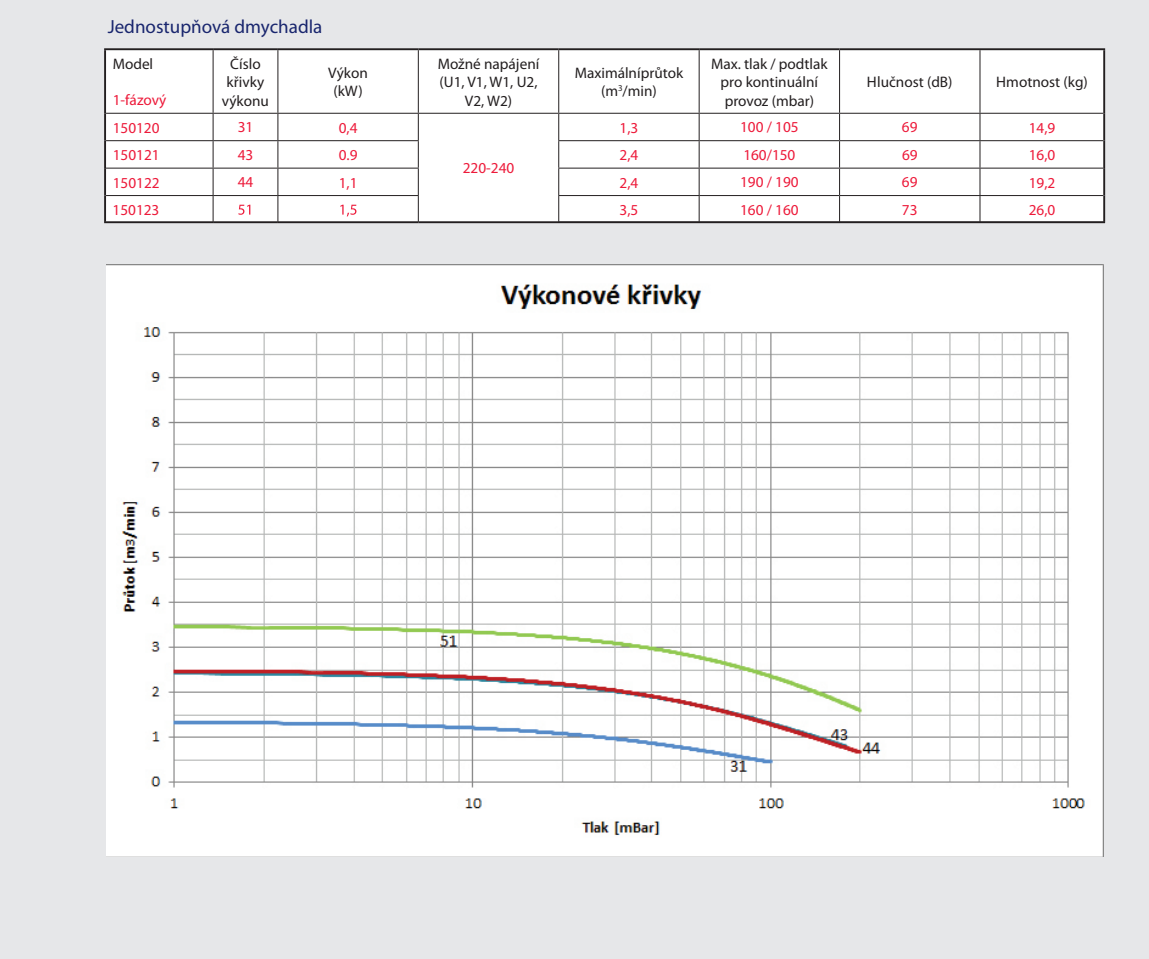
<style>
.page{position:relative;width:1149px;height:959px;background:#fff}
.page>*{position:absolute;margin:0;border:0;box-sizing:border-box;transform-origin:0 0}
.t1{font:19px "Myriad Pro";color:#19266e}
.t2{font:15.2px/18.2px "Myriad Pro";color:#231f20;text-align:center}
.t3{font:15.2px/27.2px "Myriad Pro";color:#ed1a3a}
</style>
<div class="page">
<div style="left:0;top:0;width:1148px;height:958px;background:#e6e7e9"></div>
<div style="left:106px;top:50px;width:996px;height:171px;background:#fff"></div>
<hr style="left:212px;top:50px;width:1px;height:63px;background:#231f20">
<hr style="left:277px;top:50px;width:1px;height:63px;background:#231f20">
<hr style="left:418px;top:50px;width:1px;height:63px;background:#231f20">
<hr style="left:558px;top:50px;width:1px;height:63px;background:#231f20">
<hr style="left:698px;top:50px;width:1px;height:63px;background:#231f20">
<hr style="left:838px;top:50px;width:1px;height:63px;background:#231f20">
<hr style="left:979px;top:50px;width:1px;height:63px;background:#231f20">
<hr style="left:106px;top:113px;width:107px;height:1px;background:#231f20">
<hr style="left:213px;top:113px;width:65px;height:1px;background:#231f20">
<hr style="left:278px;top:113px;width:140px;height:1px;background:#231f20">
<hr style="left:558px;top:113px;width:141px;height:1px;background:#231f20">
<hr style="left:699px;top:113px;width:140px;height:1px;background:#231f20">
<hr style="left:839px;top:113px;width:140px;height:1px;background:#231f20">
<hr style="left:979px;top:113px;width:123px;height:1px;background:#231f20">
<hr style="left:106px;top:140px;width:107px;height:1px;background:#231f20">
<hr style="left:213px;top:140px;width:65px;height:1px;background:#231f20">
<hr style="left:278px;top:140px;width:140px;height:1px;background:#231f20">
<hr style="left:558px;top:140px;width:141px;height:1px;background:#231f20">
<hr style="left:699px;top:140px;width:140px;height:1px;background:#231f20">
<hr style="left:839px;top:140px;width:140px;height:1px;background:#231f20">
<hr style="left:979px;top:140px;width:123px;height:1px;background:#231f20">
<hr style="left:106px;top:168px;width:107px;height:1px;background:#231f20">
<hr style="left:213px;top:168px;width:65px;height:1px;background:#231f20">
<hr style="left:278px;top:168px;width:140px;height:1px;background:#231f20">
<hr style="left:558px;top:168px;width:141px;height:1px;background:#231f20">
<hr style="left:699px;top:168px;width:140px;height:1px;background:#231f20">
<hr style="left:839px;top:168px;width:140px;height:1px;background:#231f20">
<hr style="left:979px;top:168px;width:123px;height:1px;background:#231f20">
<hr style="left:106px;top:195px;width:107px;height:1px;background:#231f20">
<hr style="left:213px;top:195px;width:65px;height:1px;background:#231f20">
<svg style="left:212px;top:114px;width:1px;height:107px"></svg>
<hr style="left:278px;top:195px;width:140px;height:1px;background:#231f20">
<svg style="left:277px;top:114px;width:1px;height:107px"></svg>
<svg style="left:418px;top:114px;width:1px;height:107px"></svg>
<hr style="left:558px;top:195px;width:141px;height:1px;background:#231f20">
<svg style="left:558px;top:114px;width:1px;height:107px"></svg>
<hr style="left:699px;top:195px;width:140px;height:1px;background:#231f20">
<svg style="left:698px;top:114px;width:1px;height:107px"></svg>
<hr style="left:839px;top:195px;width:140px;height:1px;background:#231f20">
<svg style="left:838px;top:114px;width:1px;height:107px"></svg>
<hr style="left:979px;top:195px;width:123px;height:1px;background:#231f20">
<svg style="left:979px;top:114px;width:1px;height:107px"></svg>
<hr style="left:104px;top:221px;width:109px;height:2px;background:#231f20">
<hr style="left:213px;top:221px;width:65px;height:2px;background:#231f20">
<hr style="left:278px;top:221px;width:140px;height:2px;background:#231f20">
<hr style="left:418px;top:221px;width:686px;height:2px;background:#231f20">
<hr style="left:418px;top:113px;width:140px;height:1px;background:#231f20">
<hr style="left:104px;top:48px;width:109px;height:2px;background:#231f20">
<hr style="left:104px;top:50px;width:2px;height:63px;background:#231f20">
<hr style="left:213px;top:48px;width:65px;height:2px;background:#231f20">
<hr style="left:278px;top:48px;width:140px;height:2px;background:#231f20">
<hr style="left:418px;top:48px;width:140px;height:2px;background:#231f20">
<hr style="left:558px;top:48px;width:141px;height:2px;background:#231f20">
<hr style="left:699px;top:48px;width:140px;height:2px;background:#231f20">
<hr style="left:839px;top:48px;width:140px;height:2px;background:#231f20">
<hr style="left:979px;top:48px;width:125px;height:2px;background:#231f20">
<hr style="left:1102px;top:50px;width:2px;height:63px;background:#231f20">
<hr style="left:104px;top:141px;width:2px;height:27px;background:#231f20">
<hr style="left:1102px;top:141px;width:2px;height:27px;background:#231f20">
<hr style="left:104px;top:113px;width:2px;height:28px;background:#231f20">
<hr style="left:1102px;top:113px;width:2px;height:28px;background:#231f20">
<hr style="left:104px;top:168px;width:2px;height:27px;background:#231f20">
<hr style="left:1102px;top:168px;width:2px;height:27px;background:#231f20">
<hr style="left:104px;top:195px;width:2px;height:27px;background:#231f20">
<hr style="left:1102px;top:195px;width:2px;height:27px;background:#231f20">
<svg style="left:238px;top:205px;width:12px;height:10px"></svg>
<svg style="left:340px;top:205px;width:16px;height:11px"></svg>
<img style="left:106px;top:266px;width:996px;height:590px">
<p class="t1" style="left:108px;top:16px;width:216px">Jednostupňová dmychadla</p>
<p class="t2" style="left:113px;top:55px;width:42px">Model</p>
<p class="t3" style="left:113px;top:87px;width:55px">1-fázový</p>
<p class="t2" style="left:222px;top:55px;width:49px">Číslo křivky výkonu</p>
<p class="t2" style="left:328px;top:64px;width:41px">Výkon (kW)</p>
<p class="t2" style="left:437px;top:55px;width:103px">Možné napájení (U1, V1, W1, U2,<br>V2, W2)</p>
<p class="t2" style="left:574px;top:64px;width:110px">Maximálníprůtok (m<sup>3</sup>/min)</p>
<p class="t2" style="left:710px;top:55px;width:118px">Max. tlak / podtlak pro kontinuální provoz (mbar)</p>
<p class="t2" style="left:866px;top:73px;width:87px">Hlučnost (dB)</p>
<p class="t2" style="left:995px;top:73px;width:93px">Hmotnost (kg)</p>
<p class="t3" style="left:113px;top:114px;width:48px">150120</p>
<p class="t3" style="left:237px;top:114px;width:17px">31</p>
<p class="t3" style="left:338px;top:114px;width:20px">0,4</p>
<p class="t3" style="left:619px;top:114px;width:20px">1,3</p>
<p class="t3" style="left:739px;top:114px;width:60px">100 / 105</p>
<p class="t3" style="left:901px;top:114px;width:17px">69</p>
<p class="t3" style="left:1028px;top:114px;width:28px">14,9</p>
<p class="t3" style="left:113px;top:142px;width:48px">150121</p>
<p class="t3" style="left:238px;top:141px;width:17px">43</p>
<p class="t3" style="left:338px;top:142px;width:20px">0.9</p>
<p class="t3" style="left:619px;top:142px;width:20px">2,4</p>
<p class="t3" style="left:743px;top:141px;width:54px">160/150</p>
<p class="t3" style="left:901px;top:141px;width:17px">69</p>
<p class="t3" style="left:1028px;top:142px;width:28px">16,0</p>
<p class="t3" style="left:112px;top:169px;width:49px">150122<br>150123</p>
<p class="t3" style="left:237px;top:169px;width:17px">44</p>
<p class="t3" style="left:338px;top:169px;width:20px">1,1</p>
<p class="t3" style="left:619px;top:169px;width:20px">2,4</p>
<p class="t3" style="left:739px;top:169px;width:60px">190 / 190</p>
<p class="t3" style="left:901px;top:169px;width:17px">69</p>
<p class="t3" style="left:1028px;top:169px;width:28px">19,2</p>
<p class="t3" style="left:462px;top:155px;width:53px">220-240</p>
<p class="t3" style="left:619px;top:196px;width:20px">3,5</p>
<p class="t3" style="left:739px;top:196px;width:60px">160 / 160</p>
<p class="t3" style="left:901px;top:196px;width:17px">73</p>
<p class="t3" style="left:1028px;top:196px;width:28px">26,0</p>
</div>
